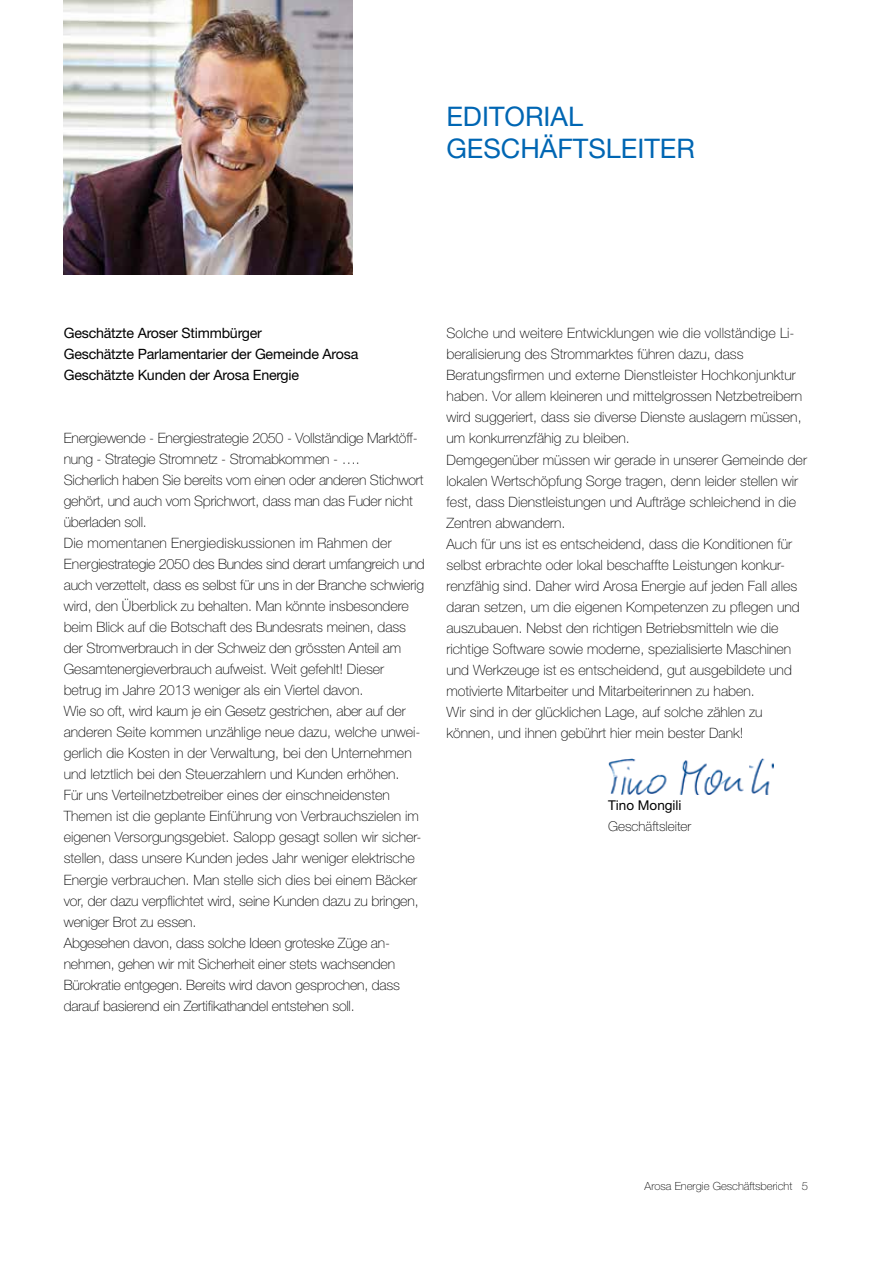
<style>
.page{position:relative;width:893px;height:1263px;background:#fff}
.page>*{position:absolute;margin:0;border:0;box-sizing:border-box;transform-origin:0 0}
.t1{font:27px/32.4px "Helvetica Neue LT Std";color:#0066b3}
.t2{font:100 14.25px/21px "Helvetica Neue LT Std";color:#000}
.t3{font:14.25px/21px "Helvetica Neue LT Std";letter-spacing:-.015em;color:#000}
.t4{font:100 13.5px "Helvetica Neue LT Std";color:#000}
.t5{font:13.5px "Helvetica Neue LT Std";color:#000}
.t6{font:100 11.25px "Helvetica Neue LT Std";color:#000}
</style>
<div class="page">
<img style="left:64px;top:0;width:289px;height:274px">
<img style="left:609px;top:758px;width:165px;height:37px">
<h1 class="t1" style="left:446px;top:99px;width:250px">Editorial<br>GeschÄftsleiter</h1>
<p class="t3" style="left:64px;top:323px;width:296px">Geschätzte Aroser Stimmbürger<br>Geschätzte Parlamentarier der Gemeinde Arosa<br>Geschätzte Kunden der Arosa Energie</p>
<p class="t2" style="left:64px;top:428px;width:362px">Energiewende - Energiestrategie 2050 - Vollständige Marktöff&shy;nung - Strategie Stromnetz - Stromabkommen - ….<br>Sicherlich haben Sie bereits vom einen oder anderen Stichwort gehört, und auch vom Sprichwort, dass man das Fuder nicht überladen soll.<br>Die momentanen Energiediskussionen im Rahmen der Energiestrategie 2050 des Bundes sind derart umfangreich und auch verzettelt, dass es selbst für uns in der Branche schwierig wird, den Überblick zu behalten. Man könnte insbesondere beim Blick auf die Botschaft des Bundesrats meinen, dass der Stromverbrauch in der Schweiz den grössten Anteil am Gesamtenergieverbrauch aufweist. Weit gefehlt! Dieser betrug im Jahre 2013 weniger als ein Viertel davon.<br>Wie so oft, wird kaum je ein Gesetz gestrichen, aber auf der anderen Seite kommen unzählige neue dazu, welche unwei&shy;gerlich die Kosten in der Verwaltung, bei den Unternehmen und letztlich bei den Steuerzahlern und Kunden erhöhen.<br>Für uns Verteilnetzbetreiber eines der einschneidensten Themen ist die geplante Einführung von Verbrauchszielen im eigenen Versorgungsgebiet. Salopp gesagt sollen wir sicher&shy;stellen, dass unsere Kunden jedes Jahr weniger elektrische Energie verbrauchen. Man stelle sich dies bei einem Bäcker vor, der dazu verpflichtet wird, seine Kunden dazu zu bringen, weniger Brot zu essen.<br>Abgesehen davon, dass solche Ideen groteske Züge an&shy;nehmen, gehen wir mit Sicherheit einer stets wachsenden Bürokratie entgegen. Bereits wird davon gesprochen, dass darauf basierend ein Zertifikathandel entstehen soll.</p>
<p class="t2" style="left:446px;top:323px;width:362px">Solche und weitere Entwicklungen wie die vollständige Li&shy;beralisierung des Strommarktes führen dazu, dass Beratungsfirmen und externe Dienstleister Hochkonjunktur haben. Vor allem kleineren und mittelgrossen Netzbetreibern wird suggeriert, dass sie diverse Dienste auslagern müssen, um konkurrenzfähig zu bleiben.<br>Demgegenüber müssen wir gerade in unserer Gemeinde der lokalen Wertschöpfung Sorge tragen, denn leider stellen wir fest, dass Dienstleistungen und Aufträge schleichend in die Zentren abwandern.<br>Auch für uns ist es entscheidend, dass die Konditionen für selbst erbrachte oder lokal beschaffte Leistungen konkur&shy;renzfähig sind. Daher wird Arosa Energie auf jeden Fall alles daran setzen, um die eigenen Kompetenzen zu pflegen und auszubauen. Nebst den richtigen Betriebsmitteln wie die richtige Software sowie moderne, spezialisierte Maschinen und Werkzeuge ist es entscheidend, gut ausgebildete und motivierte Mitarbeiter und Mitarbeiterinnen zu haben.<br>Wir sind in der glücklichen Lage, auf solche zählen zu können, und ihnen gebührt hier mein bester Dank!</p>
<p class="t5" style="left:608px;top:797px;width:75px">Tino Mongili</p>
<p class="t4" style="left:608px;top:819px;width:85px">Geschäftsleiter</p>
<p class="t6" style="left:645px;top:1179px;width:165px">Arosa Energie Geschäftsbericht 5</p>
</div>
